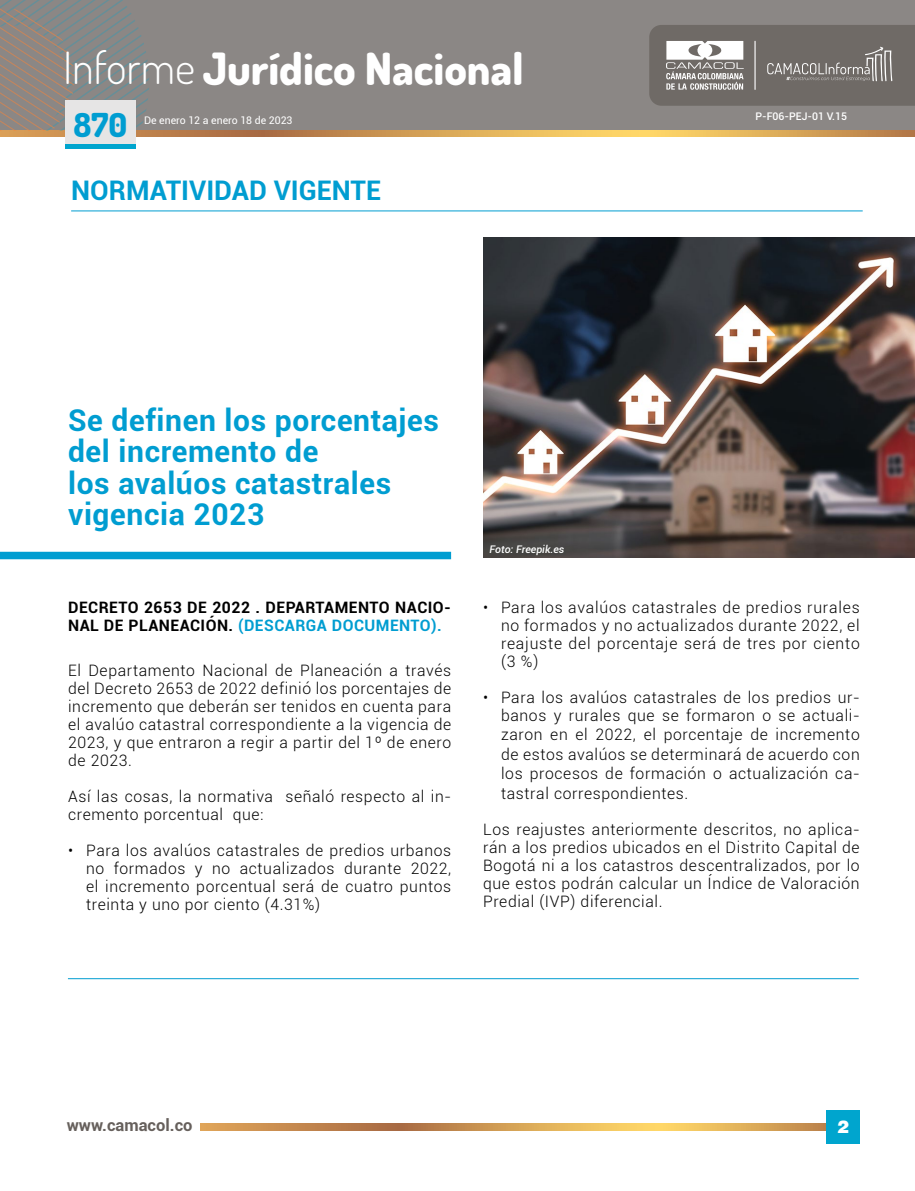
<style>
.page{position:relative;width:915px;height:1191px;background:#fff}
.page>*{position:absolute;margin:0;border:0;box-sizing:border-box;transform-origin:0 0}
.t1{font:800 44.4px "Dosis";color:#fff}
.t2{font:800 33px "Dosis";color:#009dd1}
.t3{font:700 30px/31.5px "Roboto";letter-spacing:.02em;color:#009dd1}
.t4{font:700 27px "Roboto";color:#009dd1}
.t5{font:900 19.5px "Helvetica";color:#fff}
.t6{font:700 16.5px "Roboto";color:#66605c}
.t7{font:300 15.75px/18px "Roboto";letter-spacing:.04em;color:#000;text-align:justify}
.t8{font:700 15.75px/18px "Roboto";letter-spacing:.03em;color:#000}
.t9{font:10.5px "Roboto";color:#fff}
.t10{font:500 10.5px "Roboto";color:#fff}
.t11{font:italic 500 10.5px "Roboto";color:#fff}
.s1{font-weight:300}
.s2{color:#009dd1}
</style>
<div class="page">
<svg style="left:201px;top:1123px;width:624px;height:8px;background:#d39f55"></svg>
<div style="left:825px;top:1110px;width:34px;height:34px;background:#00a5ce"></div>
<div style="left:0;top:0;width:914px;height:130px;background:#8b8785"></div>
<svg style="left:0;top:130px;width:914px;height:6px;background:#d39f55"></svg>
<svg style="left:0;top:0;width:149px;height:130px"></svg>
<svg style="left:649px;top:25px;width:265px;height:81px;background:#7f7b77"></svg>
<hr style="left:754px;top:41px;width:1px;height:48px;background:#fff">
<div style="left:65px;top:144px;width:71px;height:5px;background:#00a5ce"></div>
<div style="left:65px;top:100px;width:71px;height:44px;background:#e6e5e5"></div>
<div style="left:0;top:552px;width:451px;height:7px;background:#009dd1"></div>
<hr style="left:71px;top:210px;width:791px;height:1px;background:#009dd1">
<img style="left:483px;top:237px;width:431px;height:320px">
<hr style="left:68px;top:978px;width:790px;height:1px;background:#009dd1">
<h1 class="t1" style="left:63px;top:40px;width:462px"><span class="s1">Informe</span> Jurídico Nacional</h1>
<h2 class="t2" style="left:74px;top:104px;width:55px">870</h2>
<p class="t9" style="left:144px;top:112px;width:150px">De enero 12 a enero 18 de 2023</p>
<h3 class="t4" style="left:71px;top:171px;width:311px">NORMATIVIDAD VIGENTE</h3>
<h3 class="t3" style="left:68px;top:403px;width:372px">Se definen los porcentajes del incremento de<br>los avalúos catastrales vigencia 2023</h3>
<p class="t11" style="left:489px;top:542px;width:76px">Foto: Freepik.es</p>
<p class="t10" style="left:755px;top:108px;width:93px">P-F06-PEJ-01 V.15</p>
<p class="t8" style="left:68px;top:597px;width:384px">DECRETO 2653 DE 2022 . DEPARTAMENTO NACIO-<br>NAL DE PLANEACIÓN. <span class="s2">(DESCARGA DOCUMENTO).</span></p>
<p class="t7" style="left:68px;top:660px;width:384px">El Departamento Nacional de Planeación a través del Decreto 2653 de 2022 definió los porcentajes de incremento que deberán ser tenidos en cuenta para el avalúo catastral correspondiente a la vigencia de 2023, y que entraron a regir a partir del 1º de enero de 2023.</p>
<p class="t7" style="left:68px;top:786px;width:384px">Así las cosas, la normativa señaló respecto al in&shy;cremento porcentual que:</p>
<p class="t7" style="left:86px;top:840px;width:366px;text-indent:-18px">• Para los avalúos catastrales de predios urbanos no formados y no actualizados durante 2022, el incremento porcentual será de cuatro puntos treinta y uno por ciento (4.31%)</p>
<p class="t7" style="left:501px;top:597px;width:360px;text-indent:-18px">• Para los avalúos catastrales de predios rurales no formados y no actualizados durante 2022, el reajuste del porcentaje será de tres por ciento (3 %)</p>
<p class="t7" style="left:483px;top:687px;width:378px;text-align:right">• Para los avalúos catastrales de los predios ur&shy;banos y rurales que se formaron o se actuali-</p>
<p class="t7" style="left:501px;top:724px;width:360px;line-height:19.5px">zaron en el 2022, el porcentaje de incremento de estos avalúos se determinará de acuerdo con los procesos de formación o actualización ca&shy;tastral correspondientes.</p>
<p class="t7" style="left:483px;top:819px;width:378px">Los reajustes anteriormente descritos, no aplica&shy;rán a los predios ubicados en el Distrito Capital de Bogotá ni a los catastros descentralizados, por lo que estos podrán calcular un Índice de Valoración Predial (IVP) diferencial.</p>
<p class="t6" style="left:67px;top:1113px;width:127px">www.camacol.co</p>
<p class="t5" style="left:836px;top:1119px;width:13px">2</p>
</div>
